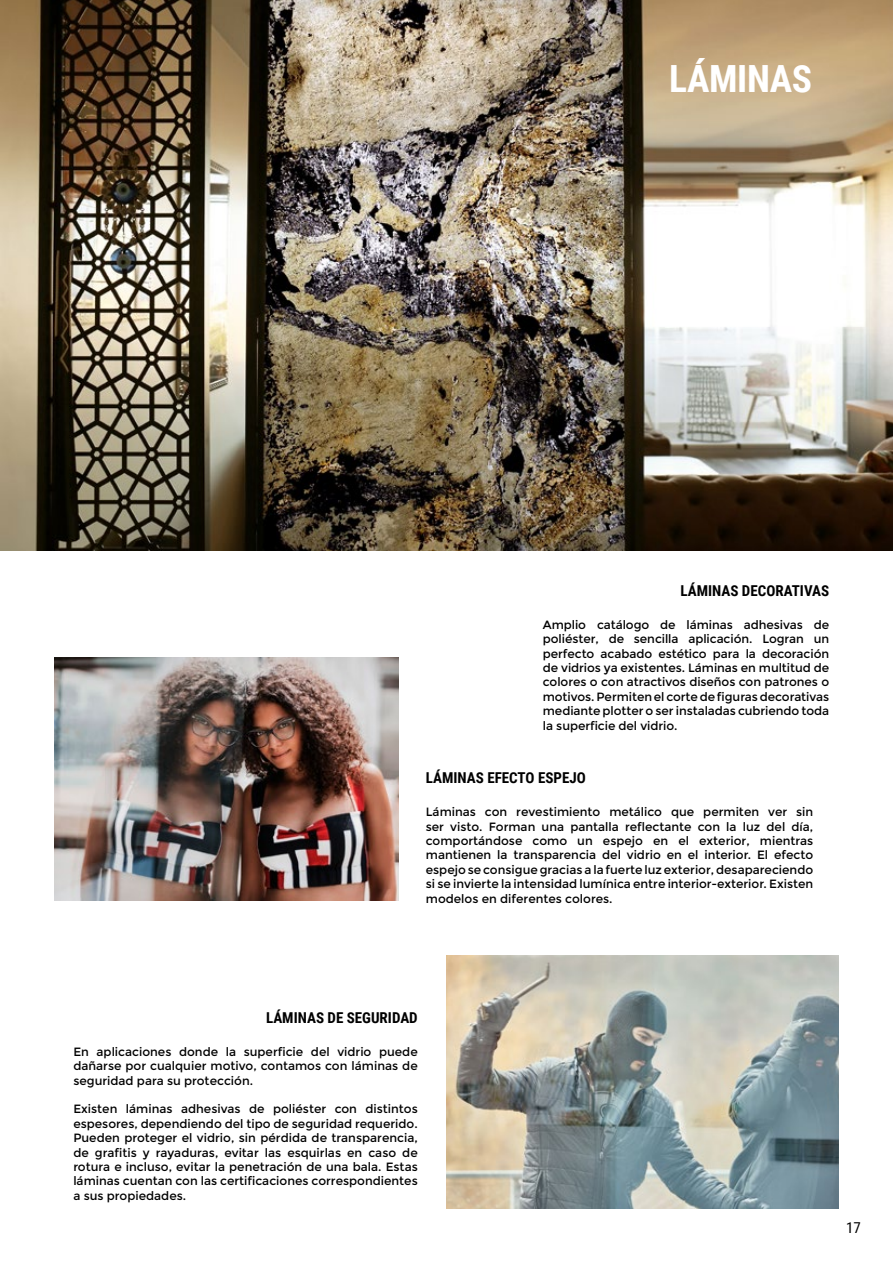
<style>
.page{position:relative;width:893px;height:1263px;background:#fff}
.page>*{position:absolute;margin:0;border:0;box-sizing:border-box;transform-origin:0 0}
.t1{font:700 37.5px "Roboto Condensed";letter-spacing:-.01em;color:#fff}
.t2{font:700 15px "Roboto Condensed";color:#000}
.t3{font:15px "Roboto Condensed";color:#000}
.t4{font:12px/14.4px "Montserrat";color:#000;text-align:justify}
</style>
<div class="page">
<img style="left:0;top:0;width:893px;height:550px">
<img style="left:54px;top:657px;width:344px;height:244px">
<img style="left:446px;top:955px;width:393px;height:254px">
<h1 class="t1" style="left:669px;top:52px;width:144px">LÁMINAS</h1>
<p class="t2" style="left:680px;top:580px;width:150px">LÁMINAS DECORATIVAS</p>
<p class="t4" style="left:543px;top:617px;width:288px">Amplio catálogo de láminas adhesivas de poliéster, de sencilla aplicación. Logran un perfecto acabado estético para la decoración de vidrios ya existentes. Láminas en multitud de colores o con atractivos diseños con patrones o motivos. Permiten el corte de figuras decorativas mediante plotter o ser instaladas cubriendo toda la superficie del vidrio.</p>
<p class="t2" style="left:426px;top:767px;width:161px">LÁMINAS EFECTO ESPEJO</p>
<p class="t4" style="left:426px;top:805px;width:389px">Láminas con revestimiento metálico que permiten ver sin ser visto. Forman una pantalla reflectante con la luz del día, comportándose como un espejo en el exterior, mientras mantienen la transparencia del vidrio en el interior. El efecto espejo se consigue gracias a la fuerte luz exterior, desapareciendo si se invierte la intensidad lumínica entre interior-exterior. Existen modelos en diferentes colores.</p>
<p class="t2" style="left:266px;top:1007px;width:153px">LÁMINAS DE SEGURIDAD</p>
<p class="t4" style="left:73px;top:1044px;width:346px">En aplicaciones donde la superficie del vidrio puede dañarse por cualquier motivo, contamos con láminas de seguridad para su protección.</p>
<p class="t4" style="left:73px;top:1102px;width:346px">Existen láminas adhesivas de poliéster con distintos espesores, dependiendo del tipo de seguridad requerido.<br>Pueden proteger el vidrio, sin pérdida de transparencia, de grafitis y rayaduras, evitar las esquirlas en caso de rotura e incluso, evitar la penetración de una bala. Estas láminas cuentan con las certificaciones correspondientes a sus propiedades.</p>
<p class="t3" style="left:846px;top:1217px;width:16px">17</p>
</div>
